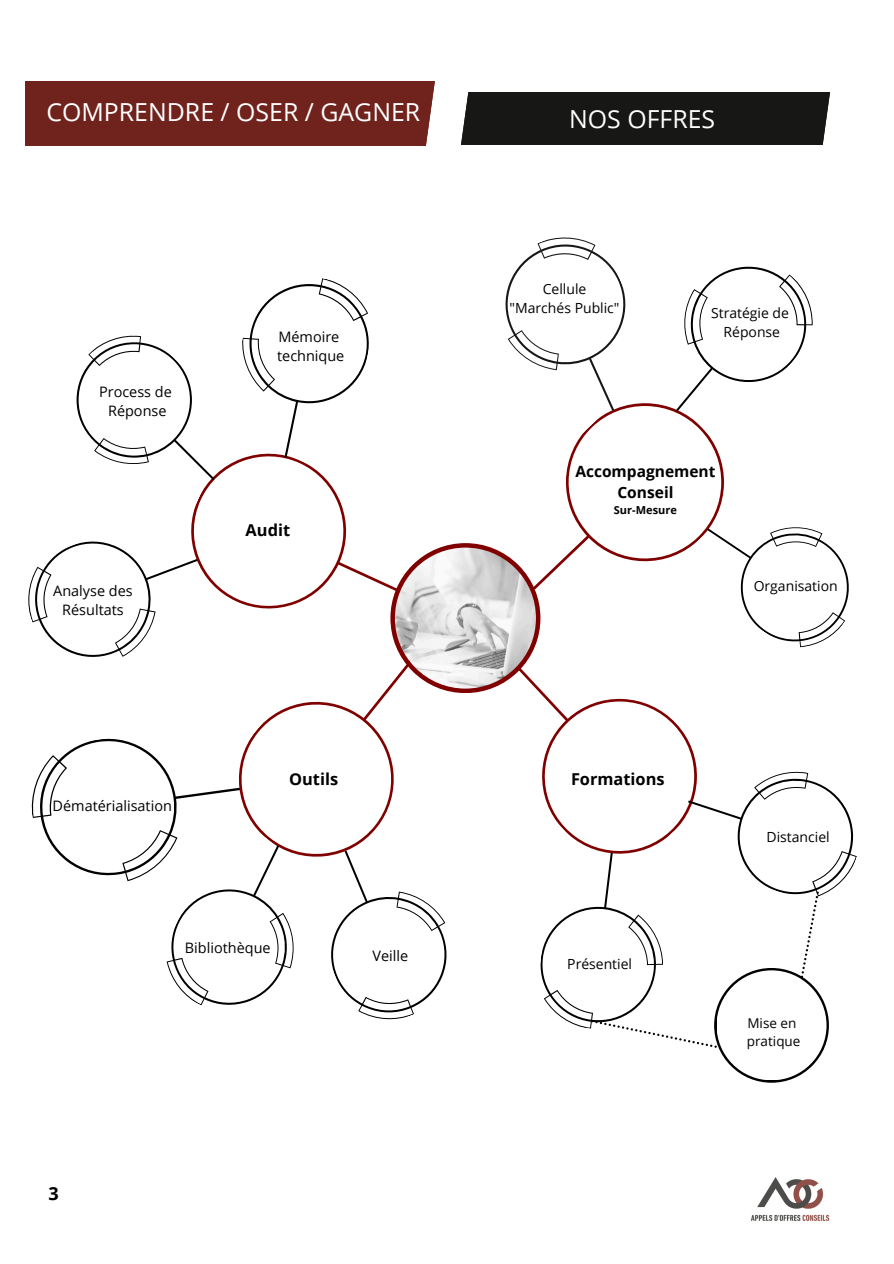
<style>
.page{position:relative;width:894px;height:1264px;background:#fff}
.page>*{position:absolute;margin:0;border:0;box-sizing:border-box;transform-origin:0 0}
.t1{font:24.9px "Open Sans";color:#fff}
.t2{font:700 18px "Open Sans";color:#000}
.t3{font:700 16.35px "Open Sans";color:#000}
.t4{font:700 15.45px/21.1px "Open Sans";color:#000;text-align:center}
.t5{font:14.4px "Open Sans";color:#000}
.t6{font:13.95px "Open Sans";color:#000}
.t7{font:13.5px "Open Sans";color:#000}
.t8{font:700 10.95px "Open Sans";color:#000}
</style>
<div class="page">
<div style="left:446px;top:92px;width:398px;height:53px;background:#171716"></div>
<svg style="left:822px;top:92px;width:22px;height:53px"></svg>
<div style="left:26px;top:81px;width:428px;height:64px;background:#70231c"></div>
<svg style="left:425px;top:81px;width:44px;height:65px"></svg>
<svg style="left:265px;top:685px;width:125px;height:36px"></svg>
<svg style="left:540px;top:448px;width:184px;height:165px"></svg>
<svg style="left:540px;top:613px;width:148px;height:127px"></svg>
<svg style="left:28px;top:278px;width:353px;height:379px"></svg>
<svg style="left:505px;top:237px;width:308px;height:211px"></svg>
<svg style="left:31px;top:721px;width:416px;height:299px"></svg>
<svg style="left:540px;top:740px;width:317px;height:342px"></svg>
<div style="left:716px;top:970px;width:110px;height:110px;background:#fff;border-radius:50%"></div>
<svg style="left:390px;top:543px;width:150px;height:150px"></svg>
<svg style="left:677px;top:479px;width:172px;height:187px"></svg>
<img style="left:750px;top:1177px;width:80px;height:44px">
<h1 class="t1" style="left:46px;top:94px;width:375px">COMPRENDRE / OSER / GAGNER</h1>
<h1 class="t1" style="left:569px;top:101px;width:147px">NOS OFFRES</h1>
<p class="t5" style="left:99px;top:381px;width:74px">Process de</p>
<p class="t5" style="left:108px;top:401px;width:60px">Réponse</p>
<p class="t5" style="left:53px;top:580px;width:81px">Analyse des</p>
<p class="t5" style="left:62px;top:599px;width:63px">Résultats</p>
<p class="t5" style="left:278px;top:326px;width:62px">Mémoire</p>
<p class="t5" style="left:277px;top:345px;width:69px">technique</p>
<p class="t3" style="left:245px;top:518px;width:46px">Audit</p>
<p class="t6" style="left:542px;top:279px;width:45px">Cellule</p>
<p class="t6" style="left:509px;top:298px;width:111px">"Marchés Public"</p>
<h2 class="t6" style="left:710px;top:303px;width:79px">Stratégie de</h2>
<p class="t6" style="left:723px;top:322px;width:58px">Réponse</p>
<p class="t4" style="left:575px;top:461px;width:142px">Accompagnement<br>Conseil</p>
<p class="t8" style="left:613px;top:502px;width:64px">Sur-Mesure</p>
<h2 class="t6" style="left:753px;top:576px;width:85px">Organisation</h2>
<p class="t5" style="left:53px;top:796px;width:121px">Dématérialisation</p>
<p class="t3" style="left:289px;top:767px;width:50px">Outils</p>
<p class="t3" style="left:571px;top:767px;width:95px">Formations</p>
<p class="t5" style="left:185px;top:938px;width:87px">Bibliothèque</p>
<p class="t5" style="left:372px;top:946px;width:37px">Veille</p>
<p class="t6" style="left:567px;top:954px;width:66px">Présentiel</p>
<p class="t2" style="left:49px;top:1181px;width:12px">3</p>
<p class="t6" style="left:766px;top:827px;width:65px">Distanciel</p>
<p class="t7" style="left:747px;top:1013px;width:50px">Mise en</p>
<p class="t7" style="left:746px;top:1031px;width:55px">pratique</p>
</div>
